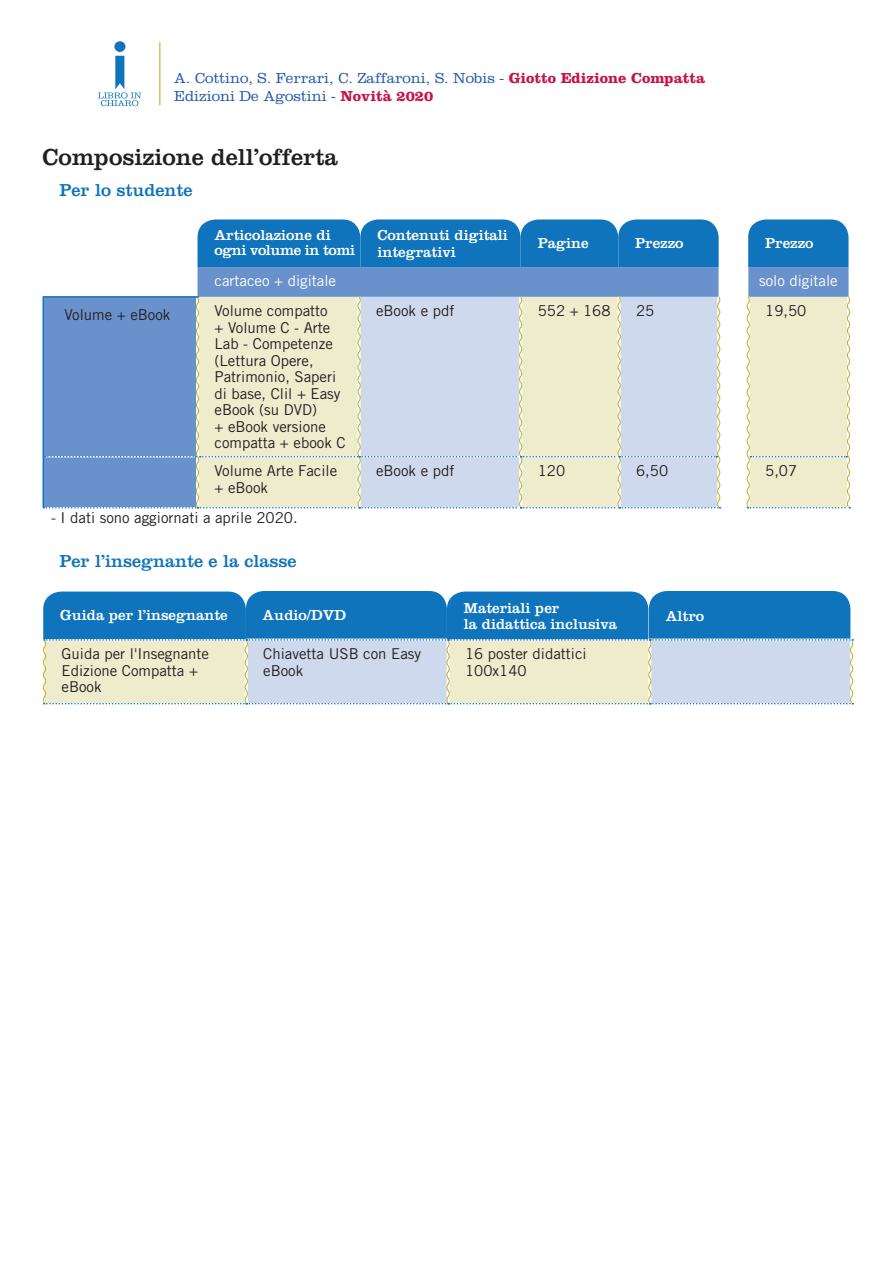
<style>
.page{position:relative;width:893px;height:1263px;background:#fff}
.page>*{position:absolute;margin:0;border:0;box-sizing:border-box;transform-origin:0 0}
.t1{font:24px "Clarendon LT Std";color:#231f20}
.t2{font:18px "Clarendon LT Std";color:#1074bc}
.t3{font:15px/16.5px "Trade Gothic LT Std";color:#231f20}
.t4{font:15px/16.5px "Clarendon LT Std";color:#fff}
.t5{font:300 15px/18px "Clarendon LT Std";color:#2659ad}
.t6{font:15px "Trade Gothic LT Std";color:#fff}
.s1{font-weight:700;color:#c5164a}
</style>
<div class="page">
<hr style="left:159px;top:42px;width:1px;height:63px;background:#bbb12a">
<div style="left:114px;top:41px;width:11px;height:11px;background:#1074bc;border-radius:50%"></div>
<svg style="left:98px;top:56px;width:43px;height:50px"></svg>
<svg style="left:43px;top:219px;width:808px;height:289px;background:#afc6d6"></svg>
<svg style="left:43px;top:591px;width:811px;height:113px;background:#86b3cf"></svg>
<p class="t5" style="left:174px;top:69px;width:533px">A. Cottino, S. Ferrari, C. Zaffaroni, S. Nobis - <span class="s1">Giotto Edizione Compatta<br></span>Edizioni De Agostini - <span class="s1">Novità 2020</span></p>
<p class="t1" style="left:43px;top:143px;width:297px">Composizione dell’offerta</p>
<p class="t2" style="left:60px;top:179px;width:135px">Per lo studente</p>
<p class="t4" style="left:215px;top:228px;width:142px;line-height:15px">Articolazione di ogni volume in tomi</p>
<p class="t4" style="left:377px;top:227px;width:132px">Contenuti digitali integrativi</p>
<p class="t4" style="left:538px;top:235px;width:52px">Pagine</p>
<p class="t4" style="left:635px;top:235px;width:50px">Prezzo</p>
<p class="t4" style="left:765px;top:235px;width:50px">Prezzo</p>
<p class="t6" style="left:215px;top:272px;width:123px">cartaceo + digitale</p>
<p class="t6" style="left:759px;top:272px;width:80px">solo digitale</p>
<p class="t3" style="left:65px;top:307px;width:107px">Volume + eBook</p>
<p class="t3" style="left:215px;top:302px;width:133px">Volume compatto<br>+ Volume C - Arte<br>Lab - Competenze (Lettura Opere,<br>Patrimonio, Saperi di base, Clil + Easy eBook (su DVD)<br>+ eBook versione compatta + ebook C</p>
<p class="t3" style="left:376px;top:302px;width:80px">eBook e pdf</p>
<p class="t3" style="left:538px;top:302px;width:74px">552 + 168</p>
<p class="t3" style="left:636px;top:302px;width:20px">25</p>
<p class="t3" style="left:765px;top:302px;width:43px">19,50</p>
<p class="t3" style="left:215px;top:462px;width:124px">Volume Arte Facile + eBook</p>
<p class="t3" style="left:376px;top:462px;width:80px">eBook e pdf</p>
<p class="t3" style="left:538px;top:462px;width:29px">120</p>
<p class="t3" style="left:636px;top:462px;width:34px">6,50</p>
<p class="t3" style="left:765px;top:462px;width:34px">5,07</p>
<p class="t3" style="left:51px;top:509px;width:248px">- I dati sono aggiornati a aprile 2020.</p>
<p class="t2" style="left:60px;top:550px;width:238px">Per l’insegnante e la classe</p>
<p class="t4" style="left:60px;top:607px;width:169px">Guida per l’insegnante</p>
<p class="t3" style="left:62px;top:645px;width:149px">Guida per l'Insegnante<br>Edizione Compatta + eBook</p>
<p class="t3" style="left:263px;top:645px;width:159px">Chiavetta USB con Easy eBook</p>
<p class="t3" style="left:465px;top:645px;width:123px">16 poster didattici<br>100x140</p>
<p class="t4" style="left:263px;top:607px;width:85px">Audio/DVD</p>
<p class="t4" style="left:464px;top:599px;width:155px">Materiali per<br>la didattica inclusiva</p>
<p class="t4" style="left:666px;top:607px;width:40px">Altro</p>
</div>
